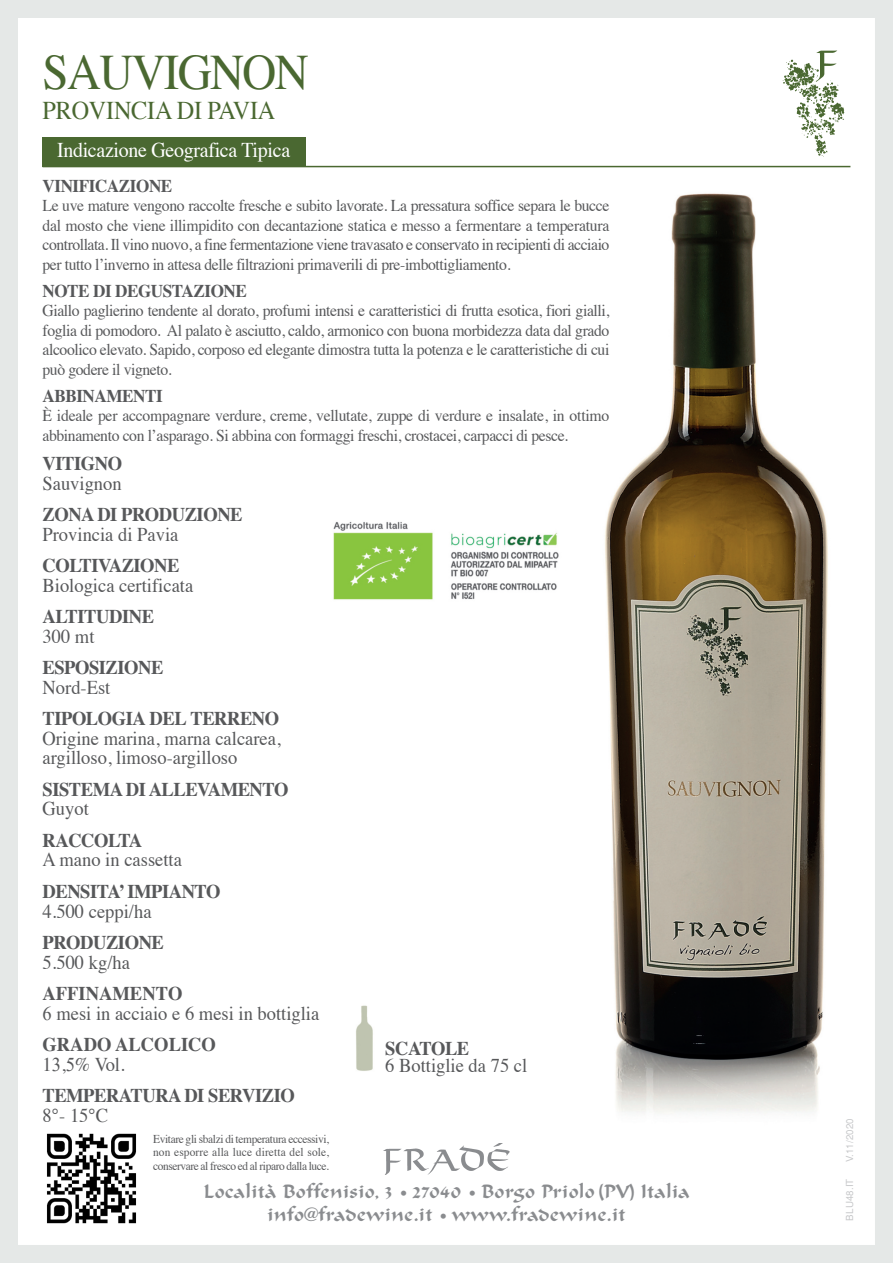
<style>
.page{position:relative;width:893px;height:1263px;background:#fff}
.page>*{position:absolute;margin:0;border:0;box-sizing:border-box;transform-origin:0 0}
.t1{font:49.5px "Times";letter-spacing:-.035em;color:#4a6831;scale:.95 1}
.t2{font:25.5px "Times";letter-spacing:-.01em;color:#4a6831;scale:.95 1}
.t3{font:22.5px/22.5px "Ondine LT Std";letter-spacing:.01em;color:#8a8c8f;text-align:center}
.t4{font:21px "Times";letter-spacing:-.015em;color:#fff;scale:.95 1}
.t5{font:19.5px/19.5px "Times";color:#57585a;scale:.95 1}
.t6{font:700 19.5px "Times";letter-spacing:-.025em;color:#57585a;scale:.95 1}
.t7{font:700 19.5px/19.5px "Times";color:#57585a;scale:.95 1}
.t8{font:700 18px "Times";letter-spacing:-.025em;color:#57585a;scale:.95 1}
.t9{font:16.5px/19.5px "Times";letter-spacing:-.025em;color:#57585a;text-align:justify;scale:.95 1}
.t10{font:12px/13.5px "Times";letter-spacing:-.035em;color:#57585a;text-align:justify;scale:.95 1}
.t11{font:9.75px "Helvetica";letter-spacing:.01em;color:#c7c8ca}
.s1{font-weight:700}
.s2{font-family:"Times New Roman"}
.s3{font-weight:400}
.s4{font-family:"Times New Roman";font-weight:400}
.s5{font-size:16.5px}
</style>
<div class="page">
<div style="left:0;top:0;width:893px;height:1263px;border:18px solid #e5e8e7"></div>
<div style="left:43px;top:137px;width:263px;height:29px;background:#4a6831"></div>
<hr style="left:43px;top:166px;width:807px;height:1px;background:#4a6831">
<img style="left:383px;top:1143px;width:127px;height:32px">
<img style="left:782px;top:50px;width:63px;height:107px">
<img style="left:605px;top:193px;width:223px;height:920px">
<div style="left:43px;top:178px;width:566px;height:299px;background:#fff"></div>
<img style="left:356px;top:1005px;width:17px;height:66px">
<img style="left:47px;top:1133px;width:89px;height:91px">
<img style="left:333px;top:521px;width:226px;height:79px">
<h1 class="t1" style="left:43px;top:52px;width:282px">SAUVIGNON</h1>
<h2 class="t2" style="left:43px;top:100px;width:247px">PROVINCIA DI PAVIA</h2>
<p class="t4" style="left:57px;top:142px;width:247px">Indicazione Geografica Tipica</p>
<p class="t8" style="left:43px;top:178px;width:138px">VINIFICAZIONE</p>
<p class="t9" style="left:43px;top:197px;width:598px">Le uve mature vengono raccolte fresche e subito lavorate. La pressatura soffice separa le bucce dal mosto che viene illimpidito con decantazione statica e messo a fermentare a temperatura controllata. Il vino nuovo, a fine fermentazione viene travasato e conservato in recipienti di acciaio per tutto l’inverno in attesa delle filtrazioni primaverili di pre-imbottigliamento.</p>
<p class="t8" style="left:43px;top:283px;width:217px">NOTE DI DEGUSTAZIONE</p>
<p class="t9" style="left:43px;top:302px;width:598px">Giallo paglierino tendente al dorato, profumi intensi e caratteristici di frutta esotica, fiori gialli, foglia di pomodoro. Al palato è asciutto, caldo, armonico con buona morbidezza data dal grado alcoolico elevato. Sapido, corposo ed elegante dimostra tutta la potenza e le caratteristiche di cui può godere il vigneto.</p>
<p class="t8" style="left:43px;top:388px;width:128px">ABBINAMENTI</p>
<p class="t9" style="left:43px;top:407px;width:598px">È ideale per accompagnare verdure, creme, vellutate, zuppe di verdure e insalate, in ottimo abbinamento con l’asparago. Si abbina con formaggi freschi, crostacei, carpacci di pesce.</p>
<p class="t6" style="left:43px;top:456px;width:85px">VITIGNO</p>
<p class="t5" style="left:43px;top:475px;width:85px">Sauvignon</p>
<p class="t6" style="left:43px;top:507px;width:212px">ZONA DI PRODUZIONE</p>
<p class="t5" style="left:43px;top:526px;width:144px">Provincia di Pavia</p>
<p class="t6" style="left:43px;top:558px;width:146px">COLTIVAZIONE</p>
<p class="t5" style="left:43px;top:577px;width:160px">Biologica certificata</p>
<p class="t6" style="left:43px;top:609px;width:119px">ALTITUDINE</p>
<p class="t5" style="left:43px;top:628px;width:56px">300 mt</p>
<p class="t6" style="left:43px;top:660px;width:129px">ESPOSIZIONE</p>
<p class="t5" style="left:43px;top:679px;width:73px">Nord-Est</p>
<p class="t6" style="left:43px;top:711px;width:251px">TIPOLOGIA DEL TERRENO</p>
<p class="t5" style="left:43px;top:730px;width:252px">Origine marina, marna calcarea, argilloso, limoso-argilloso</p>
<p class="t6" style="left:43px;top:781px;width:260px">SISTEMA DI ALLEVAMENTO</p>
<p class="t5" style="left:43px;top:801px;width:50px">Guyot</p>
<p class="t6" style="left:43px;top:832px;width:106px">RACCOLTA</p>
<p class="t5" style="left:43px;top:852px;width:148px">A mano in cassetta</p>
<p class="t6" style="left:43px;top:883px;width:189px">DENSITA’ IMPIANTO</p>
<p class="t5" style="left:43px;top:903px;width:116px">4.500 ceppi/ha</p>
<p class="t6" style="left:43px;top:934px;width:129px">PRODUZIONE</p>
<p class="t5" style="left:43px;top:954px;width:94px">5.500 kg/ha</p>
<p class="t5" style="left:43px;top:985px;width:293px"><span class="s1">AFFINAMENTO<br></span><span class="s2">6</span> mesi in acciaio e 6 mesi in bottiglia</p>
<p class="t7" style="left:43px;top:1036px;width:184px">GRADO ALCOLICO<br><span class="s3">1</span><span class="s4">3</span><span class="s3">,</span><span class="s4">5</span><span class="s3">% Vol.</span></p>
<p class="t6" style="left:43px;top:1087px;width:267px">TEMPERATURA DI SERVIZIO</p>
<p class="t5" style="left:43px;top:1107px;width:71px">8°- 15°C</p>
<p class="t10" style="left:153px;top:1133px;width:187px">Evitare gli sbalzi di temperatura eccessivi, non esporre alla luce diretta del sole, conservare al fresco ed al riparo dalla luce.</p>
<p class="t6" style="left:385px;top:1041px;width:90px">SCATOLE</p>
<p class="t5" style="left:385px;top:1057px;width:151px">6 Bottiglie da 75 cl</p>
<h3 class="t3" style="left:203px;top:1182px;width:488px">Località Boffenisio, 3 <span class="s5">•</span> 27040 <span class="s5">•</span> Borgo Priolo (PV) Italia info@fradewine.it <span class="s5">•</span> www.fradewine.it</h3>
<p class="t11" style="left:844px;top:1162px;width:45px;rotate:-90deg">V.11/2020</p>
<p class="t11" style="left:844px;top:1220px;width:43px;rotate:-90deg">BLU48.IT</p>
</div>
